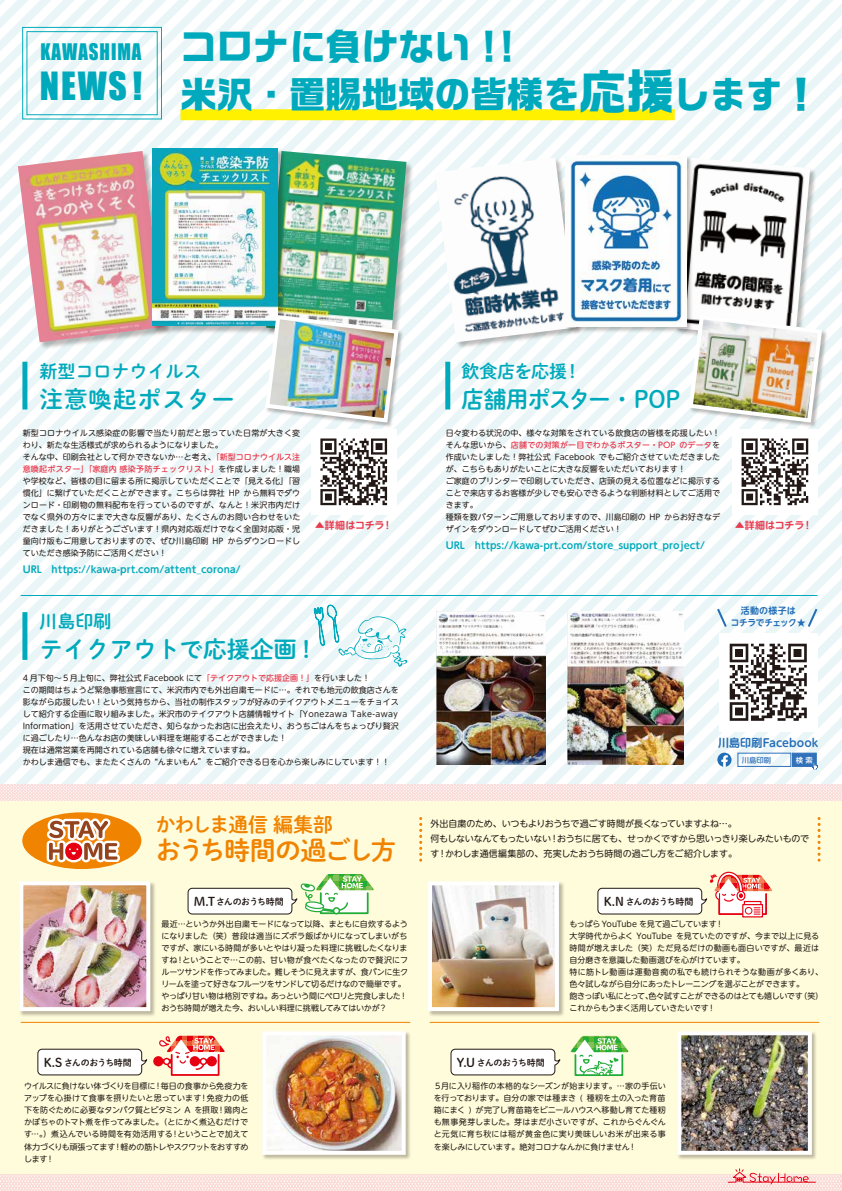
<style>
.page{position:relative;width:842px;height:1191px;background:#fff}
.page>*{position:absolute;margin:0;border:0;box-sizing:border-box;transform-origin:0 0}
.t1{font:700 36.3px/48.9px "Ro G San Srf Std";color:#00aabc}
.t2{font:35.7px "Impact";color:#00aabc}
.t3{font:26px "P Shuei M Go Std B";letter-spacing:-.075em;color:#f08300}
.t4{font:23.4px "P Shuei M Go Std B";color:#00aabc}
.t5{font:23.4px "P Shuei M Go Std B";letter-spacing:-.035em;color:#00aabc}
.t6{font:23.4px "P Shuei M Go Std B";letter-spacing:.05em;color:#00aabc}
.t7{font:21px "Impact";letter-spacing:.05em;color:#00aabc;scale:.9 1}
.t8{font:20px "P Shuei M Go Std B";letter-spacing:-.045em;color:#f08300}
.t9{font:18px "P Shuei M Go Std B";color:#00aabc}
.t10{font:700 11.1px "UD Shin M Go Pro De";letter-spacing:.005em;color:#226db6}
.t11{font:700 10px "UD Shin M Go Pro De";letter-spacing:-.015em;color:#e83a4e}
.t12{font:700 9.6px "UD Shin M Go Pro De";color:#00aabc}
.t13{font:9px/15px "UD Shin M Go Pro";letter-spacing:-.03em;color:#221815}
.t14{font:9px "P Shuei M Go Std B";letter-spacing:-.055em;color:#221815}
.t15{font:700 9px/12px "UD Shin M Go Pro De";letter-spacing:-.005em;color:#226db6;text-align:center}
.t16{font:8px/12px "UD Shin M Go Pro";color:#221815}
.t17{font:8px/12px "UD Shin M Go Pro";letter-spacing:-.02em;color:#221815}
.t18{font:500 7.3px "UD Shin M Go Pro";color:#3071b9}
.t19{font:500 7.3px "UD Shin M Go Pro";color:#fff}
.s1{font-size:47.2px}
.s2{font-weight:500;color:#e83a4e}
.s3{font-size:12px}
</style>
<div class="page">
<div style="left:0;top:0;width:842px;height:785px;background:linear-gradient(to right,#f4fafa,#f3fafa)"></div>
<div style="left:0;top:791px;width:842px;height:400px;background:#fffcdb"></div>
<svg style="left:0;top:1174px;width:842px;height:17px;background:#fae3df"></svg>
<svg style="left:0;top:785px;width:842px;height:15px;fill:#fadfdc"></svg>
<img style="left:673px;top:156px;width:146px;height:191px">
<img style="left:675px;top:158px;width:135px;height:181px">
<img style="left:433px;top:156px;width:152px;height:195px">
<img style="left:435px;top:158px;width:141px;height:184px">
<img style="left:287px;top:149px;width:128px;height:198px">
<img style="left:287px;top:151px;width:119px;height:162px">
<img style="left:16px;top:149px;width:157px;height:202px">
<img style="left:18px;top:151px;width:146px;height:191px">
<img style="left:567px;top:611px;width:117px;height:154px">
<img style="left:437px;top:611px;width:109px;height:154px">
<img style="left:563px;top:153px;width:132px;height:182px">
<img style="left:565px;top:155px;width:121px;height:171px">
<img style="left:150px;top:146px;width:137px;height:189px">
<img style="left:152px;top:148px;width:126px;height:178px">
<img style="left:264px;top:313px;width:142px;height:117px">
<img style="left:263px;top:313px;width:138px;height:112px">
<img style="left:687px;top:313px;width:142px;height:117px">
<img style="left:686px;top:313px;width:138px;height:112px">
<img style="left:20px;top:882px;width:135px;height:134px">
<img style="left:24px;top:886px;width:121px;height:120px">
<div style="left:19px;top:881px;width:131px;height:130px;border:4px solid #fff"></div>
<img style="left:429px;top:882px;width:135px;height:134px">
<img style="left:433px;top:886px;width:121px;height:120px">
<div style="left:428px;top:881px;width:131px;height:130px;border:4px solid #fff"></div>
<img style="left:677px;top:1032px;width:139px;height:127px">
<img style="left:682px;top:1036px;width:125px;height:113px">
<div style="left:677px;top:1031px;width:135px;height:123px;border:4px solid #fff"></div>
<img style="left:262px;top:1032px;width:148px;height:127px">
<img style="left:267px;top:1036px;width:134px;height:113px">
<div style="left:262px;top:1031px;width:144px;height:123px;border:4px solid #fff"></div>
<div style="left:180px;top:109px;width:495px;height:11px;background:#fff100"></div>
<div style="left:22px;top:27px;width:140px;height:92px;border:1px solid #00aabc"></div>
<div style="left:732px;top:429px;width:85px;height:85px;background:#fff"></div>
<svg style="left:741px;top:438px;width:67px;height:67px"></svg>
<div style="left:311px;top:429px;width:85px;height:85px;background:#fff"></div>
<svg style="left:320px;top:438px;width:67px;height:67px"></svg>
<div style="left:445px;top:362px;width:5px;height:47px;background:#00aabc"></div>
<div style="left:22px;top:362px;width:5px;height:47px;background:#00aabc"></div>
<div style="left:22px;top:612px;width:5px;height:48px;background:#00aabc"></div>
<div style="left:27px;top:31px;width:130px;height:84px;border:1px solid #00aabc"></div>
<div style="left:719px;top:633px;width:98px;height:98px;background:#fff"></div>
<svg style="left:730px;top:643px;width:77px;height:78px"></svg>
<svg style="left:715px;top:606px;width:13px;height:23px"></svg>
<svg style="left:806px;top:606px;width:13px;height:23px"></svg>
<svg style="left:314px;top:604px;width:95px;height:62px"></svg>
<svg style="left:419px;top:818px;width:3px;height:36px"></svg>
<svg style="left:817px;top:818px;width:3px;height:36px"></svg>
<svg style="left:37px;top:1048px;width:110px;height:27px;background:#eeedeb"></svg>
<svg style="left:450px;top:1048px;width:110px;height:27px;background:#eeedeb"></svg>
<div style="left:22px;top:812px;width:119px;height:57px;background:#f08300;border-radius:50%"></div>
<svg style="left:43px;top:814px;width:79px;height:50px"></svg>
<svg style="left:727px;top:1168px;width:89px;height:16px"></svg>
<hr style="left:21px;top:1022px;width:389px;height:1px;background:#f08300">
<hr style="left:21px;top:595px;width:796px;height:1px;background:#00aabc">
<hr style="left:430px;top:1022px;width:389px;height:1px;background:#f08300">
<svg style="left:717px;top:752px;width:14px;height:15px"></svg>
<div style="left:792px;top:753px;width:24px;height:13px;background:#3071b9"></div>
<svg style="left:812px;top:762px;width:6px;height:8px"></svg>
<svg style="left:570px;top:1036px;width:59px;height:40px"></svg>
<svg style="left:188px;top:874px;width:186px;height:41px"></svg>
<div style="left:171px;top:1054px;width:48px;height:21px;border:2px solid #e60012"></div>
<svg style="left:153px;top:1035px;width:72px;height:39px"></svg>
<div style="left:718px;top:893px;width:49px;height:22px;border:2px solid #e60012"></div>
<svg style="left:742px;top:914px;width:21px;height:3px"></svg>
<svg style="left:597px;top:873px;width:175px;height:41px"></svg>
<h3 class="t7" style="left:40px;top:35px;width:114px">KAWASHIMA</h3>
<h2 class="t2" style="left:40px;top:58px;width:104px">NEWS!</h2>
<h1 class="t1" style="left:180px;top:22px;width:640px">コロナに負けない !!<br>米沢・置賜地域の皆様を<span class="s1">応援</span>します！</h1>
<h3 class="t9" style="left:39px;top:358px;width:163px">新型コロナウイルス</h3>
<h3 class="t6" style="left:39px;top:381px;width:197px">注意喚起ポスター</h3>
<p class="t16" style="left:23px;top:427px;width:279px">新型コロナウイルス感染症の影響で当たり前だと思っていた日常が大きく変わり、新たな生活様式が求められるようになりました。<br>そんな中、印刷会社として何かできないか…と考え、<span class="s2">「新型コロナウイルス注意喚起ポスター」「家庭内 感染予防チェックリスト」</span>を作成しました！職場や学校など、皆様の目に留まる所に掲示していただくことで「見える化」「習慣化」に繋げていただくことができます。こちらは弊社 HP から無料でダウンロード・印刷物の無料配布を行っているのですが、なんと！米沢市内だけでなく県外の方々にまで大きな反響があり、たくさんのお問い合わせをいただきました！ありがとうございます！県内対応版だけでなく全国対応版・児童向け版もご用意しておりますので、ぜひ川島印刷 HP からダウンロードしていただき感染予防にご活用ください！</p>
<p class="t12" style="left:23px;top:562px;width:219px">URL　https://kawa-prt.com/attent_corona/</p>
<p class="t11" style="left:315px;top:517px;width:79px">▲詳細はコチラ！</p>
<h3 class="t9" style="left:39px;top:607px;width:73px">川島印刷</h3>
<h3 class="t4" style="left:39px;top:631px;width:272px">テイクアウトで応援企画 !</h3>
<p class="t16" style="left:23px;top:671px;width:378px">4 月下旬～５月上旬に、弊社公式 Facebook にて<span class="s2">「テイクアウトで応援企画！」</span>を行いました！<br>この期間はちょうど緊急事態宣言にて、米沢市内でも外出自粛モードに…。それでも地元の飲食店さんを影ながら応援したい！という気持ちから、当社の制作スタッフが好みのテイクアウトメニューをチョイスして紹介する企画に取り組みました。米沢市のテイクアウト店舗情報サイト「Yonezawa Take-away Information」を活用させていただき、知らなかったお店に出会えたり、おうちごはんをちょっぴり贅沢に過ごしたり…色んなお店の美味しい料理を堪能することができました！<br>現在は通常営業を再開されている店舗も徐々に増えていますね。<br>かわしま通信でも、またたくさんの “んまいもん”をご紹介できる日を心から楽しみにしています！！</p>
<h3 class="t8" style="left:155px;top:809px;width:179px">かわしま通信 編集部</h3>
<h3 class="t3" style="left:155px;top:831px;width:242px">おうち時間の過ごし方</h3>
<p class="t14" style="left:194px;top:894px;width:91px"><span class="s3">M.T</span>さんのおうち時間</p>
<h3 class="t9" style="left:461px;top:358px;width:122px">飲食店を応援！</h3>
<h3 class="t5" style="left:461px;top:381px;width:220px">店舗用ポスター・POP</h3>
<p class="t16" style="left:446px;top:427px;width:276px">日々変わる状況の中、様々な対策をされている飲食店の皆様を応援したい！そんな思いから、<span class="s2">店舗での対策が一目でわかるポスター・POP のデータ</span>を作成いたしました！弊社公式 Facebook でもご紹介させていただきましたが、こちらもありがたいことに大きな反響をいただいております！<br>ご家庭のプリンターで印刷していただき、店頭の見える位置などに掲示することで来店するお客様が少しでも安心できるような判断材料としてご活用できます。<br>種類を数パターンご用意しておりますので、川島印刷の HP からお好きなデザインをダウンロードしてぜひご活用ください！</p>
<p class="t12" style="left:446px;top:538px;width:261px">URL　https://kawa-prt.com/store_support_project/</p>
<p class="t11" style="left:735px;top:517px;width:79px">▲詳細はコチラ！</p>
<p class="t15" style="left:731px;top:604px;width:76px">活動の様子は<br>コチラでチェック★</p>
<h3 class="t10" style="left:718px;top:733px;width:102px">川島印刷Facebook</h3>
<p class="t18" style="left:742px;top:754px;width:31px">川島印刷</p>
<p class="t19" style="left:796px;top:754px;width:19px">検 索</p>
<p class="t13" style="left:430px;top:815px;width:380px">外出自粛のため、いつもよりおうちで過ごす時間が長くなっていますよね…。<br>何もしないなんてもったいない！おうちに居ても、せっかくですから思いっきり楽しみたいものです！かわしま通信編集部の、充実したおうち時間の過ごし方をご紹介します。</p>
<p class="t14" style="left:604px;top:894px;width:91px"><span class="s3">K.N</span> さんのおうち時間</p>
<p class="t17" style="left:161px;top:917px;width:248px">最近…というか外出自粛モードになって以降、まともに自炊するようになりました（笑）普段は適当にズボラ飯ばかりになってしまいがちですが、家にいる時間が多いとやはり凝った料理に挑戦したくなりますね！ということで…この前、甘い物が食べたくなったので贅沢にフルーツサンドを作ってみました。難しそうに見えますが、食パンに生クリームを塗って好きなフルーツをサンドして切るだけなので簡単です。やっぱり甘い物は格別ですね。あっという間にペロリと完食しました！おうち時間が増えた今、おいしい料理に挑戦してみてはいかが？</p>
<p class="t16" style="left:569px;top:917px;width:255px">もっぱら YouTube を見て過ごしています！<br>大学時代からよく YouTube を見ていたのですが、今まで以上に見る時間が増えました（笑）ただ見るだけの動画も面白いですが、最近は自分磨きを意識した動画選びを心がけています。<br>特に筋トレ動画は運動音痴の私でも続けられそうな動画が多くあり、色々試しながら自分にあったトレーニングを選ぶことができます。<br>飽きっぽい私にとって、色々試すことができるのはとても嬉しいです（笑）これからもうまく活用していきたいです！</p>
<p class="t14" style="left:44px;top:1055px;width:90px"><span class="s3">K.S</span> さんのおうち時間</p>
<p class="t14" style="left:457px;top:1055px;width:89px"><span class="s3">Y.U</span> さんのおうち時間</p>
<p class="t16" style="left:24px;top:1080px;width:226px;text-align:justify">ウイルスに負けない体づくりを目標に！毎日の食事から免疫力をアップを心掛けて食事を摂りたいと思っています！免疫力の低下を防ぐために必要なタンパク質とビタミン A を摂取！鶏肉とかぼちゃのトマト煮を作ってみました。（とにかく煮込むだけです…。）煮込んでいる時間を有効活用する！ということで加えて体力づくりも頑張ってます！軽めの筋トレやスクワットをおすすめします！</p>
<p class="t16" style="left:434px;top:1080px;width:234px;text-align:justify">５月に入り稲作の本格的なシーズンが始まります。…家の手伝いを行っております。自分の家では種まき ( 種籾を土の入った育苗箱にまく ) が完了し育苗箱をビニールハウスへ移動し育てた種籾も無事発芽しました。芽はまだ小さいですが、これからぐんぐんと元気に育ち秋には稲が黄金色に実り美味しいお米が出来る事を楽しみにしています。絶対コロナなんかに負けません！</p>
</div>
